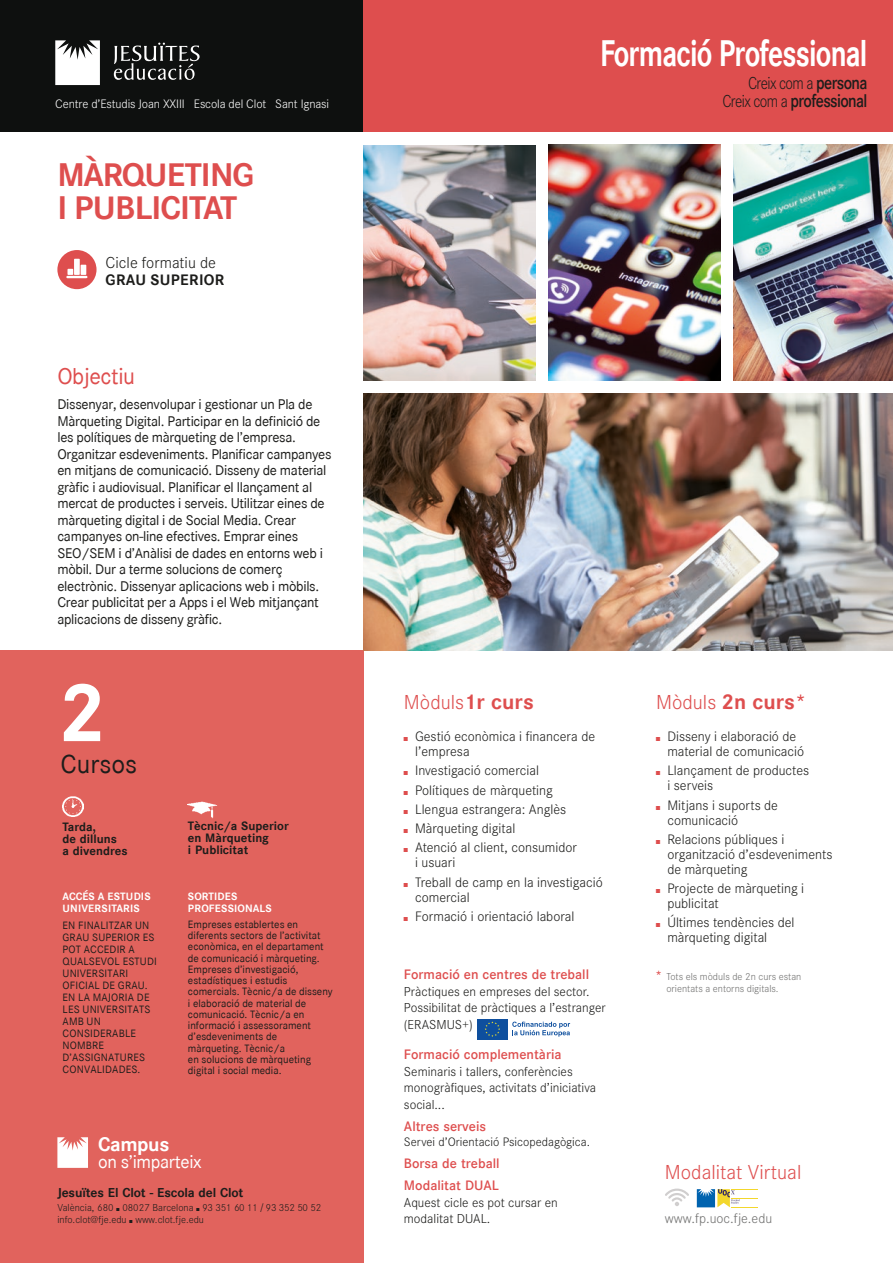
<style>
.page{position:relative;width:893px;height:1263px;background:#fff}
.page>*{position:absolute;margin:0;border:0;box-sizing:border-box;transform-origin:0 0}
.t1{font:700 81.45px "Corporate SBQ";color:#fff}
.t2{font:700 36.6px "Corporate SBQ";letter-spacing:-.03em;color:#fff;scale:.75 1}
.t3{font:700 32.25px/33px "Corporate SBQ";letter-spacing:-.03em;color:#de4e4e}
.t4{font:25.8px "Corporate SBQ";color:#1d1d1b}
.t5{font:22.5px "Corporate SBQ";letter-spacing:-.02em;color:#de4e4e}
.t6{font:300 21px "Corporate S";color:#de4e4e}
.t7{font:700 21px "Corporate SBQ";color:#de4e4e}
.t8{font:700 19.5px "Corporate SBQ";letter-spacing:-.02em;color:#fff}
.t9{font:500 18px "Corporate SBQ";letter-spacing:-.04em;color:#1d1d1b;scale:.85 1}
.t10{font:300 18px "Corporate S";letter-spacing:-.04em;color:#1d1d1b;scale:.85 1}
.t11{font:18px "Corporate SBQ";letter-spacing:-.02em;color:#fff}
.t12{font:300 16.5px "Corporate S";color:#1d1d1b}
.t13{font:700 15px "Corporate SBQ";letter-spacing:.02em;color:#1d1d1b}
.t14{font:300 14.25px/15px "Corporate S";color:#1d1d1b}
.t15{font:300 14.25px "Corporate S";color:#70706f}
.t16{font:13.8px/16.5px "Corporate SBQ";letter-spacing:-.02em;color:#1d1d1b}
.t17{font:300 13.5px/16.5px "Corporate S";color:#1d1d1b}
.t18{font:500 13.5px/22px "Corporate SBQ";color:#de4e4e}
.t19{font:300 12.75px "Corporate S";letter-spacing:-.01em;color:#fff}
.t20{font:300 12.75px "Corporate S";color:#1d1d1b}
.t21{font:700 12.75px "Corporate SBQ";letter-spacing:-.01em;color:#1d1d1b}
.t22{font:700 12px/12px "Corporate SBQ";color:#1d1d1b}
.t23{font:10.5px/11.2px "Corporate SBQ";color:#1d1d1b}
.t24{font:300 10.5px/12px "Corporate S";color:#1d1d1b}
.t25{font:300 10.5px/12px "Corporate S";color:#70706f}
.t26{font:700 10.5px/12px "Corporate SBQ";letter-spacing:.01em;color:#fff}
.s1{font-size:4.5px}
.s2{font-family:"Helvetica"}
.s3{font-family:"Corporate SBQ";font-weight:500}
.s4{font-family:"Corporate S";font-weight:300}
.s5{font-family:"Corporate SBQ";font-weight:700}
.s6{font-size:6px;color:#de4e4e}
.s7{font-family:"Corporate SBQ";font-weight:500;font-size:13.5px;color:#de4e4e}
</style>
<div class="page">
<div style="left:0;top:0;width:364px;height:132px;background:#0e100f"></div>
<div style="left:57px;top:250px;width:40px;height:39px;background:#de4e4e;border-radius:50%"></div>
<svg style="left:67px;top:269px;width:19px;height:9px"></svg>
<div style="left:74px;top:259px;width:6px;height:16px;background:#fff"></div>
<div style="left:81px;top:265px;width:5px;height:10px;background:#fff"></div>
<div style="left:0;top:650px;width:363px;height:613px;background:#e1635d"></div>
<div style="left:364px;top:0;width:529px;height:132px;background:#de4e4e"></div>
<svg style="left:57px;top:1137px;width:31px;height:31px"></svg>
<svg style="left:477px;top:1039px;width:31px;height:1px"></svg>
<div style="left:477px;top:1019px;width:31px;height:20px;background:#0e4f9e"></div>
<svg style="left:485px;top:1021px;width:15px;height:16px"></svg>
<svg style="left:512px;top:1021px;width:58px;height:16px"></svg>
<img style="left:188px;top:801px;width:30px;height:18px">
<img style="left:63px;top:796px;width:20px;height:21px">
<img style="left:364px;top:393px;width:529px;height:258px">
<img style="left:364px;top:146px;width:172px;height:235px">
<img style="left:549px;top:145px;width:172px;height:236px">
<img style="left:734px;top:145px;width:159px;height:236px">
<svg style="left:55px;top:40px;width:45px;height:45px;background:#d9d9d9"></svg>
<svg style="left:114px;top:43px;width:86px;height:37px"></svg>
<svg style="left:665px;top:1188px;width:24px;height:18px"></svg>
<svg style="left:697px;top:1189px;width:60px;height:19px"></svg>
<p class="t19" style="left:55px;top:95px;width:275px">Centre d’Estudis Joan XXIII Escola del Clot Sant Ignasi</p>
<h3 class="t3" style="left:57px;top:159px;width:199px">MÀRQUETING<br>I PUBLICITAT</h3>
<p class="t12" style="left:106px;top:252px;width:112px">Cicle formatiu de</p>
<p class="t13" style="left:106px;top:270px;width:120px">GRAU SUPERIOR</p>
<h3 class="t5" style="left:57px;top:363px;width:79px">Objectiu</h3>
<p class="t16" style="left:57px;top:396px;width:276px">Dissenyar, desenvolupar i gestionar un Pla de Màrqueting Digital. Participar en la definició de les polítiques de màrqueting de l’empresa.<br>Organitzar esdeveniments. Planificar campanyes en mitjans de comunicació. Disseny de material gràfic i audiovisual. Planificar el llançament al mercat de productes i serveis. Utilitzar eines de màrqueting digital i de Social Media. Crear campanyes on-line efectives. Emprar eines SEO/SEM i d’Anàlisi de dades en entorns web i mòbil. Dur a terme solucions de comerç electrònic. Dissenyar aplicacions web i mòbils.<br>Crear publicitat per a Apps i el Web mitjançant aplicacions de disseny gràfic.</p>
<h1 class="t1" style="left:57px;top:663px;width:51px">2</h1>
<h3 class="t4" style="left:61px;top:749px;width:78px">Cursos</h3>
<p class="t22" style="left:63px;top:821px;width:67px">Tarda,<br>de dilluns<br>a divendres</p>
<p class="t26" style="left:63px;top:891px;width:90px">ACCÉS A ESTUDIS<br>UNIVERSITARIS</p>
<p class="t23" style="left:63px;top:919px;width:96px;line-height:12px">EN FINALITZAR UN<br>GRAU SUPERIOR ES<br>POT ACCEDIR A<br>QUALSEVOL ESTUDI<br>UNIVERSITARI<br>OFICIAL DE GRAU.<br>EN LA MAJORIA DE<br>LES UNIVERSITATS<br>AMB UN<br>CONSIDERABLE<br>NOMBRE<br>D’ASSIGNATURES<br>CONVALIDADES.</p>
<p class="t22" style="left:188px;top:820px;width:102px">Tècnic/a Superior en Màrqueting<br>i Publicitat</p>
<p class="t26" style="left:188px;top:891px;width:85px">SORTIDES<br>PROFESSIONALS</p>
<p class="t23" style="left:188px;top:919px;width:146px">Empreses establertes en diferents sectors de l’activitat econòmica, en el departament de comunicació i màrqueting.<br>Empreses d’investigació, estadístiques i estudis comercials. Tècnic/a de disseny i elaboració de material de comunicació. Tècnic/a en informació i assessorament d’esdeveniments de màrqueting. Tècnic/a<br>en solucions de màrqueting digital i social media.</p>
<h3 class="t8" style="left:98px;top:1133px;width:73px">Campus</h3>
<h3 class="t11" style="left:98px;top:1151px;width:105px">on s’imparteix</h3>
<p class="t21" style="left:57px;top:1185px;width:188px">Jesuïtes El Clot - Escola del Clot</p>
<p class="t24" style="left:57px;top:1201px;width:265px">València, 680 <span class="s1">■</span> 08027 Barcelona <span class="s1">■</span> 93 351 60 11 <span class="s2">/</span> 93 352 50 52 info.clot@fje.edu <span class="s1">■</span> www.clot.fje.edu</p>
<h2 class="t2" style="left:600px;top:31px;width:358px">Formació Professional</h2>
<h3 class="t10" style="left:748px;top:71px;width:142px">Creix com a <span class="s3">persona</span></h3>
<h3 class="t9" style="left:722px;top:90px;width:172px"><span class="s4">Creix com a</span> professional</h3>
<h3 class="t6" style="left:404px;top:688px;width:131px">Mòduls<span class="s5">1r curs</span></h3>
<p class="t14" style="left:415px;top:728px;width:182px;text-indent:-11px"><span class="s6">■</span> Gestió econòmica i financera de l’empresa</p>
<p class="t14" style="left:404px;top:763px;width:137px"><span class="s6">■</span> Investigació comercial</p>
<p class="t14" style="left:404px;top:782px;width:150px"><span class="s6">■</span> Polítiques de màrqueting</p>
<p class="t14" style="left:404px;top:801px;width:164px"><span class="s6">■</span> Llengua estrangera: Anglès</p>
<p class="t14" style="left:404px;top:820px;width:113px"><span class="s6">■</span> Màrqueting digital</p>
<p class="t14" style="left:415px;top:840px;width:163px;text-indent:-11px"><span class="s6">■</span> Atenció al client, consumidor i usuari</p>
<p class="t14" style="left:415px;top:874px;width:189px;text-indent:-11px"><span class="s6">■</span> Treball de camp en la investigació comercial</p>
<p class="t14" style="left:404px;top:908px;width:172px"><span class="s6">■</span> Formació i orientació laboral</p>
<p class="t18" style="left:404px;top:964px;width:187px">Formació en centres de treball</p>
<p class="t17" style="left:404px;top:983px;width:203px">Pràctiques en empreses del sector.<br>Possibilitat de pràctiques a l’estranger (ERASMUS+)</p>
<p class="t18" style="left:404px;top:1044px;width:159px">Formació complementària</p>
<p class="t17" style="left:404px;top:1063px;width:194px">Seminaris i tallers, conferències monogràfiques, activitats d’iniciativa social...</p>
<p class="t18" style="left:404px;top:1115px;width:84px">Altres serveis</p>
<p class="t20" style="left:404px;top:1133px;width:188px">Servei d’Orientació Psicopedagògica.</p>
<p class="t18" style="left:404px;top:1152px;width:97px">Borsa de treball<br>Modalitat DUAL</p>
<p class="t17" style="left:404px;top:1193px;width:155px">Aquest cicle es pot cursar en modalitat DUAL.</p>
<h3 class="t7" style="left:656px;top:689px;width:152px"><span class="s4">Mòduls</span> 2n curs*</h3>
<p class="t14" style="left:667px;top:728px;width:138px;text-indent:-11px"><span class="s6">■</span> Disseny i elaboració de material de comunicació</p>
<p class="t14" style="left:667px;top:763px;width:143px;text-indent:-11px"><span class="s6">■</span> Llançament de productes i serveis</p>
<p class="t14" style="left:667px;top:797px;width:112px;text-indent:-11px"><span class="s6">■</span> Mitjans i suports de comunicació</p>
<p class="t14" style="left:667px;top:831px;width:167px;text-indent:-11px"><span class="s6">■</span> Relacions públiques i organització d’esdeveniments de màrqueting</p>
<p class="t14" style="left:667px;top:880px;width:138px;text-indent:-11px"><span class="s6">■</span> Projecte de màrqueting i publicitat</p>
<p class="t14" style="left:667px;top:915px;width:129px;text-indent:-11px"><span class="s6">■</span> Últimes tendències del màrqueting digital</p>
<p class="t25" style="left:666px;top:970px;width:137px;text-indent:-11px"><span class="s7">*</span> Tots els mòduls de 2n curs estan orientats a entorns digitals.</p>
<h3 class="t6" style="left:665px;top:1158px;width:138px">Modalitat Virtual</h3>
<p class="t15" style="left:665px;top:1209px;width:109px">www.fp.uoc.fje.edu</p>
</div>
